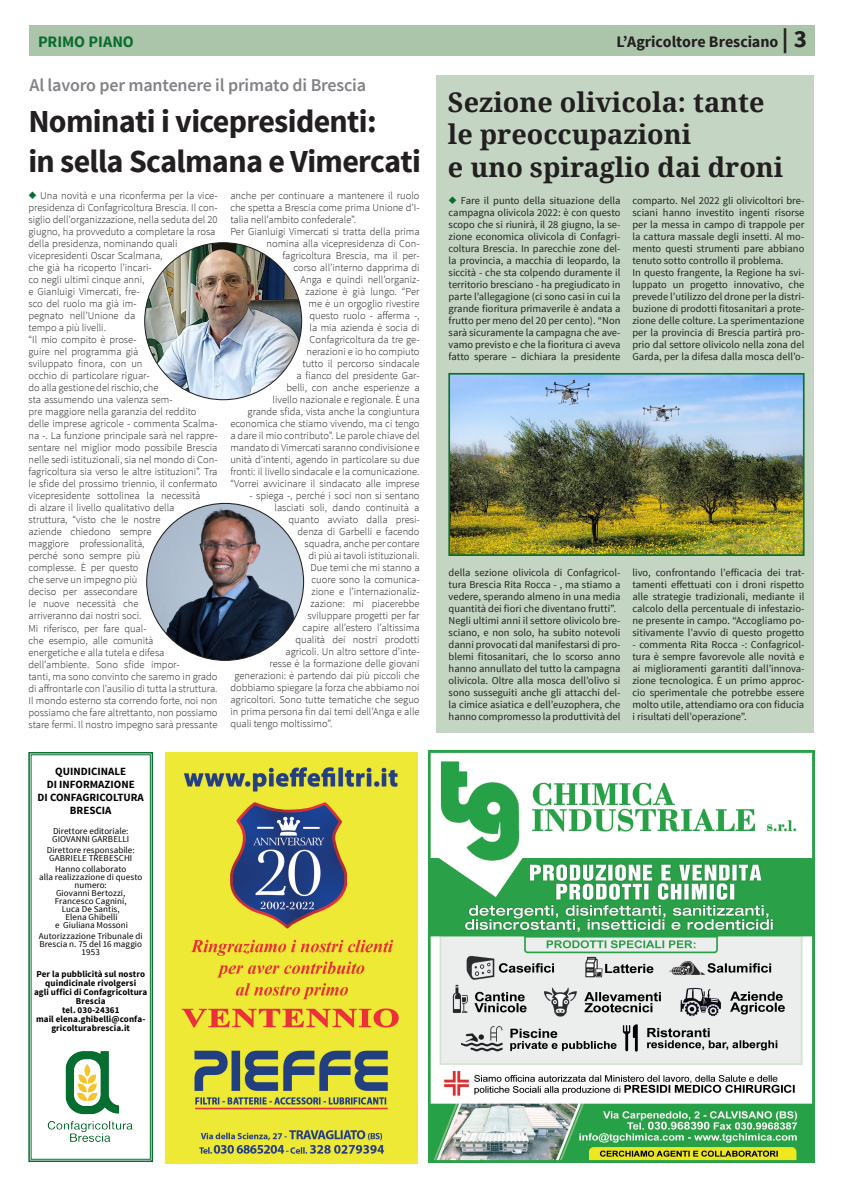
<style>
.page{position:relative;width:842px;height:1191px;background:#fff}
.page>*{position:absolute;margin:0;border:0;box-sizing:border-box;transform-origin:0 0}
.TITOLI_articoli_BIG{font:700 32px "Source Sans Pro";letter-spacing:-.02em;color:#231f20}
.TITOLI_articoli{font:700 27px/32.4px "Noto Serif";color:#231f20}
.Sommario{font:600 18px "Source Sans Pro";letter-spacing:-.01em;color:#808285}
.t1{font:700 16px "Source Sans Pro";letter-spacing:-.005em;color:#231f20}
.t2{font:700 16px "Source Sans Pro";letter-spacing:-.005em;color:#086d2f}
.Testo_lungo{font:700 11px/13.2px "Source Sans Pro";color:#000001;text-align:center}
.Testo_lungo-2{font:300 10.5px/12px "Source Sans Pro";color:#231f20}
.Testo_lungo-3{font:10.5px/12px "Source Sans Pro";color:#231f20;text-align:justify}
.Testo_lungo-4{font:9px/8px "Source Sans Pro";letter-spacing:.005em;color:#000001}
.Testo_lungo-5{font:700 9px/9px "Source Sans Pro";letter-spacing:.01em;color:#000001;text-align:center}
.s1{font-size:25px}
.s2{color:#086d2f}
</style>
<div class="page">
<div style="left:30px;top:26px;width:785px;height:30px;background:#abc5ab"></div>
<div style="left:436px;top:75px;width:378px;height:658px;background:#c4d6c3"></div>
<img style="left:448px;top:373px;width:356px;height:183px">
<div style="left:449px;top:374px;width:354px;height:181px;border:1px solid #086d2f"></div>
<img style="left:429px;top:750px;width:385px;height:412px">
<img style="left:165px;top:752px;width:253px;height:411px">
<svg style="left:28px;top:752px;width:126px;height:410px"></svg>
<div style="left:31px;top:754px;width:120px;height:405px;border:1px solid #086d2f"></div>
<img style="left:42px;top:1040px;width:100px;height:109px">
<img style="left:147px;top:503px;width:157px;height:157px;border-radius:78px">
<img style="left:145px;top:243px;width:157px;height:157px;border-radius:78px">
<p class="t2" style="left:38px;top:32px;width:97px">PRIMO PIANO</p>
<p class="t1" style="left:616px;top:32px;width:192px">L’Agricoltore Bresciano <span class="s1">| 3</span></p>
<p class="TITOLI_articoli" style="left:448px;top:85px;width:337px">Sezione olivicola: tante le preoccupazioni<br>e uno spiraglio dai droni</p>
<p class="Testo_lungo-3" style="left:449px;top:195px;width:173px"><span class="s2">◆</span> Fare il punto della situazione della campagna olivicola 2022: è con questo scopo che si riunirà, il 28 giugno, la se&shy;zione economica olivicola di Confagri&shy;coltura Brescia. In parecchie zone del&shy;la provincia, a macchia di leopardo, la siccità - che sta colpendo duramente il territorio bresciano - ha pregiudicato in parte l’allegagione (ci sono casi in cui la grande fioritura primaverile è andata a frutto per meno del 20 per cento). “Non sarà sicuramente la campagna che ave&shy;vamo previsto e che la fioritura ci aveva fatto sperare – dichiara la presidente</p>
<p class="Sommario" style="left:30px;top:73px;width:338px">Al lavoro per mantenere il primato di Brescia</p>
<p class="TITOLI_articoli_BIG" style="left:28px;top:101px;width:350px">Nominati i vicepresidenti:</p>
<p class="TITOLI_articoli_BIG" style="left:28px;top:141px;width:394px">in sella Scalmana e Vimercati</p>
<p class="Testo_lungo-2" style="left:29px;top:190px;width:190px"><span class="s2">◆</span> Una novità e una riconferma per la vice&shy;presidenza di Confagricoltura Brescia. Il con&shy;siglio dell’organizzazione, nella seduta del 20 giugno, ha provveduto a completare la rosa della presidenza, nominando quali vicepresidenti Oscar Scalmana,<br>che già ha ricoperto l’incari-<br>co negli ultimi cinque anni,<br>e Gianluigi Vimercati, fre-<br>sco del ruolo ma già im-<br>pegnato nell’Unione da<br>tempo a più livelli.</p>
<p class="Testo_lungo-2" style="left:29px;top:334px;width:191px">“Il mio compito è prose-<br>guire nel programma già<br>sviluppato finora, con un<br>occhio di particolare riguar-<br>do alla gestione del rischio, che<br>sta assumendo una valenza sem-<br>pre maggiore nella garanzia del reddito delle imprese agricole - commenta Scalma&shy;na -. La funzione principale sarà nel rappre&shy;sentare nel miglior modo possibile Brescia nelle sedi istituzionali, sia nel mondo di Con&shy;fagricoltura sia verso le altre istituzioni”. Tra le sfide del prossimo triennio, il confermato vicepresidente sottolinea la necessità<br>di alzare il livello qualitativo della<br>struttura, “visto che le nostre<br>aziende chiedono sempre<br>maggiore professionalità,<br>perché sono sempre più<br>complesse. È per questo<br>che serve un impegno più<br>deciso per assecondare<br>le nuove necessità che<br>arriveranno dai nostri soci.<br>Mi riferisco, per fare qual-<br>che esempio, alle comunità<br>energetiche e alla tutela e difesa dell’ambiente. Sono sfide impor-<br>tanti, ma sono convinto che saremo in grado di affrontarle con l’ausilio di tutta la struttura.<br>Il mondo esterno sta correndo forte, noi non possiamo che fare altrettanto, non possiamo stare fermi. Il nostro impegno sarà pressante</p>
<p class="Testo_lungo-2" style="left:230px;top:190px;width:191px;text-align:justify">anche per continuare a mantenere il ruolo che spetta a Brescia come prima Unione d’I&shy;talia nell’ambito confederale”.</p>
<p class="Testo_lungo-2" style="left:230px;top:226px;width:191px;text-align:right">Per Gianluigi Vimercati si tratta della prima nomina alla vicepresidenza di Con&shy;fagricoltura Brescia, ma il per-<br>corso all’interno dapprima di<br>Anga e quindi nell’organiz-<br>zazione è già lungo. “Per<br>me è un orgoglio rivestire<br>questo ruolo - afferma -,<br>la mia azienda è socia di<br>Confagricoltura da tre ge-<br>nerazioni e io ho compiuto<br>tutto il percorso sindacale<br>a fianco del presidente Gar-<br>belli, con anche esperienze a<br>livello nazionale e regionale. È una<br>grande sfida, vista anche la congiuntura economica che stiamo vivendo, ma ci tengo a dare il mio contributo”. Le parole chiave del mandato di Vimercati saranno condivisione e unità d’intenti, agendo in particolare su due fronti: il livello sindacale e la comunicazione. “Vorrei avvicinare il sindacato alle imprese</p>
<p class="Testo_lungo-2" style="left:250px;top:490px;width:171px">- spiega -, perché i soci non si sentano</p>
<p class="Testo_lungo-2" style="left:275px;top:502px;width:146px">lasciati soli, dando continuità a</p>
<p class="Testo_lungo-2" style="left:289px;top:514px;width:133px">quanto avviato dalla presi-</p>
<p class="Testo_lungo-2" style="left:298px;top:526px;width:124px">denza di Garbelli e facendo</p>
<p class="Testo_lungo-2" style="left:305px;top:538px;width:117px">squadra, anche per contare</p>
<p class="Testo_lungo-2" style="left:309px;top:550px;width:112px">di più ai tavoli istituzionali.</p>
<p class="Testo_lungo-2" style="left:311px;top:562px;width:111px">Due temi che mi stanno a</p>
<p class="Testo_lungo-2" style="left:312px;top:574px;width:110px">cuore sono la comunica-</p>
<p class="Testo_lungo-2" style="left:312px;top:586px;width:110px">zione e l’internazionaliz-</p>
<p class="Testo_lungo-2" style="left:311px;top:598px;width:111px">zazione: mi piacerebbe</p>
<p class="Testo_lungo-2" style="left:308px;top:610px;width:114px">sviluppare progetti per far</p>
<p class="Testo_lungo-2" style="left:303px;top:622px;width:119px">capire all’estero l’altissima</p>
<p class="Testo_lungo-2" style="left:296px;top:634px;width:126px">qualità dei nostri prodotti</p>
<p class="Testo_lungo-2" style="left:286px;top:646px;width:136px">agricoli. Un altro settore d’inte-</p>
<p class="Testo_lungo-2" style="left:270px;top:658px;width:151px">resse è la formazione delle giovani</p>
<p class="Testo_lungo-2" style="left:235px;top:670px;width:186px">generazioni: è partendo dai più piccoli che</p>
<p class="Testo_lungo-2" style="left:230px;top:682px;width:191px">dobbiamo spiegare la forza che abbiamo noi</p>
<p class="Testo_lungo-2" style="left:230px;top:694px;width:191px">agricoltori. Sono tutte tematiche che seguo</p>
<p class="Testo_lungo-2" style="left:230px;top:706px;width:191px">in prima persona fin dai temi dell’Anga e alle</p>
<p class="Testo_lungo-2" style="left:230px;top:718px;width:103px">quali tengo moltissimo”.</p>
<p class="Testo_lungo-3" style="left:632px;top:195px;width:173px">comparto. Nel 2022 gli olivicoltori bre&shy;sciani hanno investito ingenti risorse per la messa in campo di trappole per la cattura massale degli insetti. Al mo&shy;mento questi strumenti pare abbiano tenuto sotto controllo il problema.</p>
<p class="Testo_lungo-3" style="left:632px;top:267px;width:173px">In questo frangente, la Regione ha svi&shy;luppato un progetto innovativo, che prevede l’utilizzo del drone per la distri&shy;buzione di prodotti fitosanitari a prote&shy;zione delle colture. La sperimentazione per la provincia di Brescia partirà pro&shy;prio dal settore olivicolo nella zona del Garda, per la difesa dalla mosca dell’o-</p>
<p class="Testo_lungo-3" style="left:632px;top:567px;width:173px">livo, confrontando l’efficacia dei trat&shy;tamenti effettuati con i droni rispetto alle strategie tradizionali, mediante il calcolo della percentuale di infestazio&shy;ne presente in campo. “Accogliamo po&shy;sitivamente l’avvio di questo progetto</p>
<p class="Testo_lungo-3" style="left:632px;top:639px;width:173px">- commenta Rita Rocca -: Confagricol&shy;tura è sempre favorevole alle novità e ai miglioramenti garantiti dall’innova&shy;zione tecnologica. È un primo approc&shy;cio sperimentale che potrebbe essere molto utile, attendiamo ora con fiducia i risultati dell’operazione”.</p>
<p class="Testo_lungo-3" style="left:449px;top:567px;width:173px">della sezione olivicola di Confagricol&shy;tura Brescia Rita Rocca - , ma stiamo a vedere, sperando almeno in una media quantità dei fiori che diventano frutti”.</p>
<p class="Testo_lungo-3" style="left:449px;top:615px;width:173px">Negli ultimi anni il settore olivicolo bre&shy;sciano, e non solo, ha subito notevoli danni provocati dal manifestarsi di pro&shy;blemi fitosanitari, che lo scorso anno hanno annullato del tutto la campagna olivicola. Oltre alla mosca dell’olivo si sono susseguiti anche gli attacchi del&shy;la cimice asiatica e dell’euzophera, che hanno compromesso la produttività del</p>
<p class="Testo_lungo" style="left:38px;top:765px;width:108px">QUINDICINALE<br>DI INFORMAZIONE<br>DI CONFAGRICOLTURA<br>BRESCIA</p>
<p class="Testo_lungo-4" style="left:52px;top:827px;width:79px">Direttore editoriale:<br>GIOVANNI GARBELLI</p>
<p class="Testo_lungo-4" style="left:47px;top:846px;width:89px">Direttore responsabile:<br>GABRIELE TREBESCHI</p>
<p class="Testo_lungo-4" style="left:39px;top:865px;width:105px;text-align:center">Hanno collaborato<br>alla realizzazione di questo numero:<br>Giovanni Bertozzi,<br>Francesco Cagnini,<br>Luca De Santis,<br>Elena Ghibelli<br>e Giuliana Mossoni</p>
<p class="Testo_lungo-4" style="left:39px;top:931px;width:105px;text-align:center">Autorizzazione Tribunale di<br>Brescia n. 75 del 16 maggio<br>1953</p>
<p class="Testo_lungo-5" style="left:34px;top:970px;width:115px">Per la pubblicità sul nostro quindicinale rivolgersi<br>agli uffici di Confagricoltura<br>Brescia<br>tel. 030-24361<br>mail elena.ghibelli@confa&shy;gricolturabrescia.it</p>
</div>
